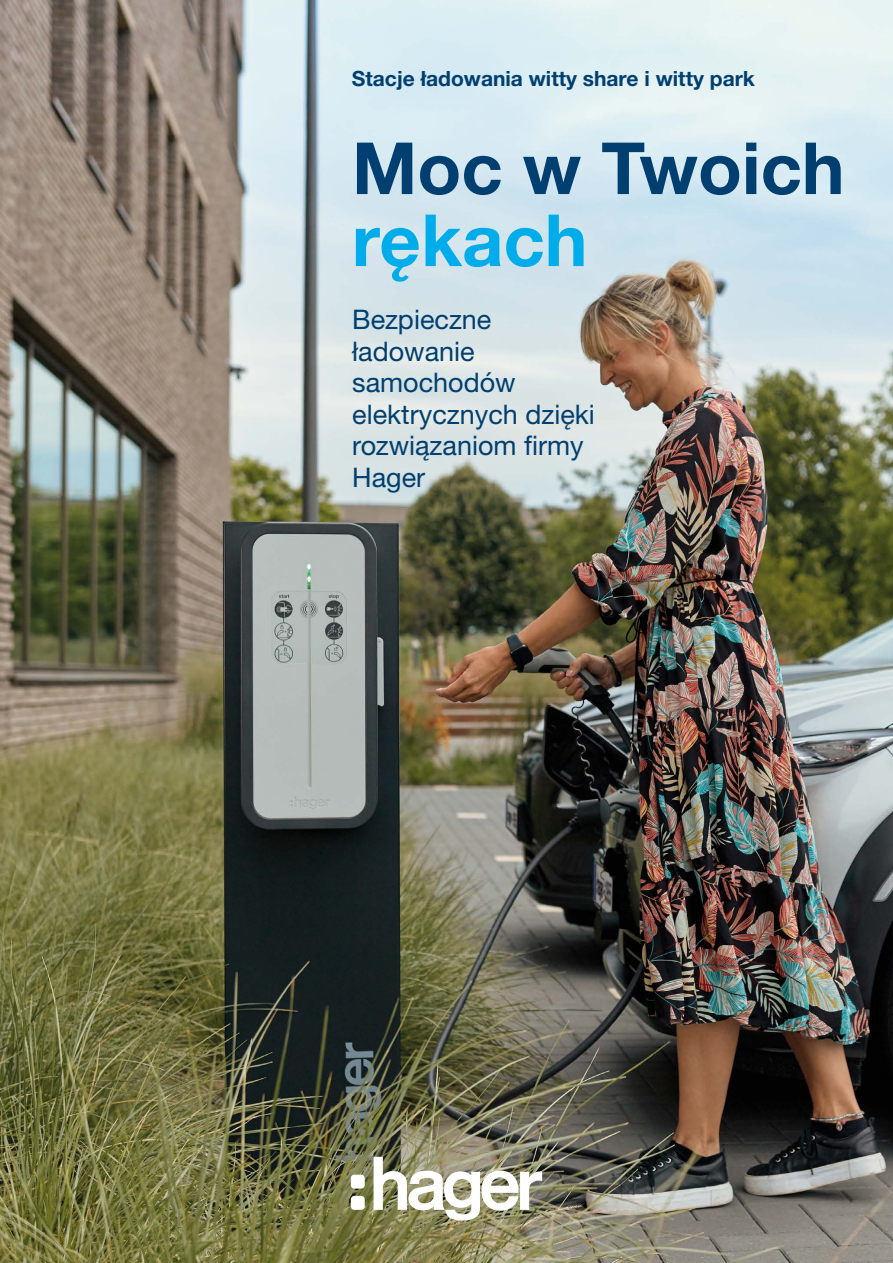
<style>
.page{position:relative;width:893px;height:1263px;background:#fff}
.page>*{position:absolute;margin:0;border:0;box-sizing:border-box;transform-origin:0 0}
.hager_Title_48pt_48p{font:700 72px/72px "Helvetica Neue LTW1 G";color:#003f6f}
.hager_Additional_tex{font:27px/31.5px "Helvetica Neue LTW1 G";color:#003f6f}
.hager_Running_title{font:700 21px "Helvetica Neue LTW1 G";color:#003f6f}
.s1{color:#00ace9}
</style>
<div class="page">
<img style="left:0;top:0;width:893px;height:1263px">
<svg style="left:351px;top:1157px;width:191px;height:63px"></svg>
<p class="hager_Running_title" style="left:352px;top:66px;width:404px">Stacje ładowania witty share i witty park</p>
<p class="hager_Title_48pt_48p" style="left:352px;top:132px;width:494px">Moc w Twoich <span class="s1">rękach</span></p>
<p class="hager_Additional_tex" style="left:352px;top:303px;width:244px">Bezpieczne ładowanie samochodów elektrycznych dzięki rozwiązaniom firmy<br>Hager</p>
</div>
